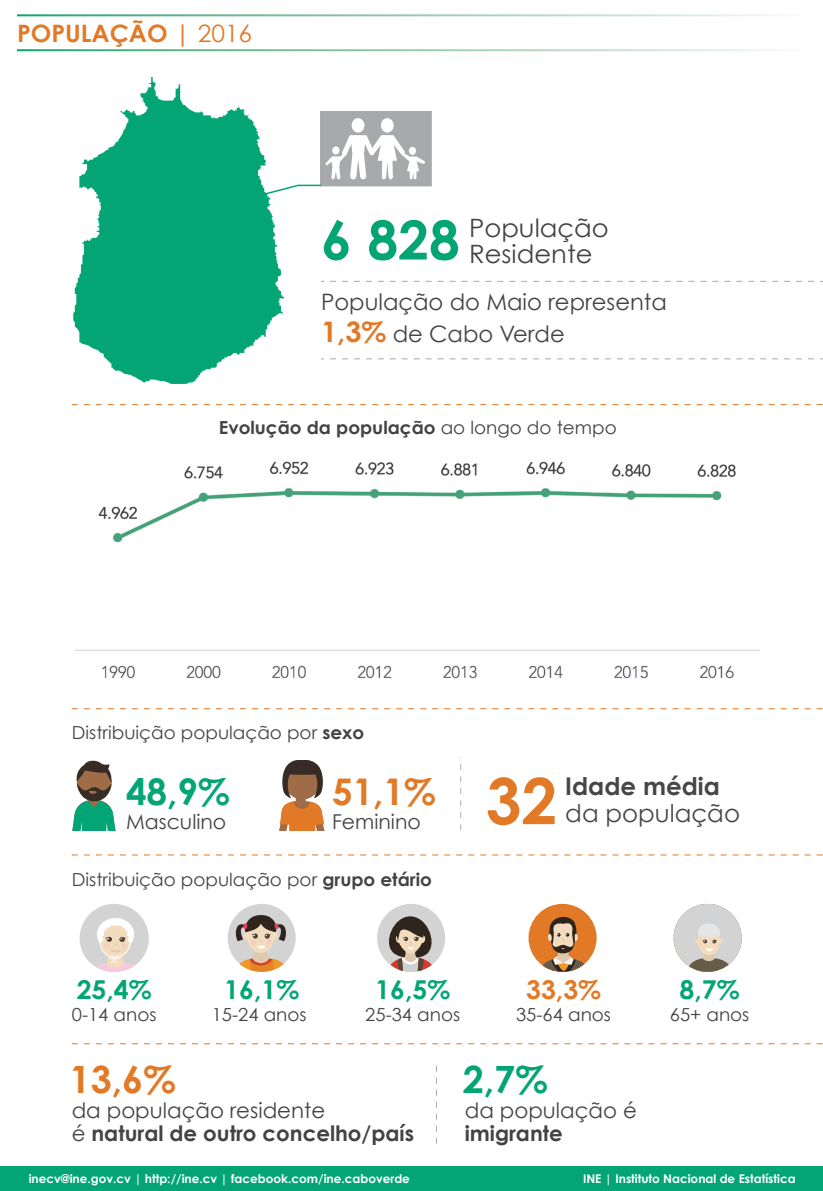
<style>
.page{position:relative;width:823px;height:1191px;background:#fff}
.page>*{position:absolute;margin:0;border:0;box-sizing:border-box;transform-origin:0 0}
.t1{font:700 63.8px "Century Gothic";color:#e17926}
.t2{font:700 37.6px "Century Gothic";color:#e17926}
.t3{font:700 37.6px "Century Gothic";color:#03a575}
.t4{font:700 36.8px "Century Gothic";color:#03a575}
.t5{font:700 36.8px "Century Gothic";color:#e17926}
.t6{font:700 26px "Century Gothic";color:#03a575}
.t7{font:700 26px "Century Gothic";color:#e17926}
.t8{font:25.2px/25.8px "Century Gothic";color:#434343}
.t9{font:24.4px "Century Gothic";color:#464647}
.t10{font:700 24.4px "Century Gothic";color:#464647}
.t11{font:700 24px "Century Gothic";color:#e17926}
.t12{font:22.6px/32px "Century Gothic";color:#434343}
.t13{font:700 21.4px/23px "Century Gothic";color:#434343}
.t14{font:21.4px "Century Gothic";color:#434343}
.t15{font:20.4px "Century Gothic";color:#434343}
.t16{font:18px "Century Gothic";color:#434343}
.t17{font:700 18px "Century Gothic";color:#434343}
.t18{font:700 12px "Century Gothic";color:#fff}
.s1{font-weight:400}
.s2{font-weight:700;font-size:53.8px;color:#03a575}
.s3{font-weight:700;font-size:28.2px;color:#e17926}
.s4{font-weight:700}
</style>
<div class="page">
<div style="left:320px;top:111px;width:111px;height:75px;background:#a8a9ab"></div>
<div style="left:351px;top:118px;width:13px;height:15px;background:#fff;border-radius:50%"></div>
<div style="left:380px;top:118px;width:13px;height:15px;background:#fff;border-radius:50%"></div>
<svg style="left:284px;top:135px;width:141px;height:55px"></svg>
<svg style="left:330px;top:281px;width:492px;height:1px"></svg>
<svg style="left:330px;top:358px;width:492px;height:1px"></svg>
<svg style="left:72px;top:708px;width:750px;height:1px"></svg>
<svg style="left:72px;top:854px;width:750px;height:1px"></svg>
<div style="left:79px;top:904px;width:70px;height:68px;background:#d3d3d3;border-radius:50%"></div>
<div style="left:97px;top:918px;width:37px;height:32px;background:#fff;border-radius:50%"></div>
<svg style="left:92px;top:923px;width:50px;height:49px"></svg>
<div style="left:227px;top:904px;width:68px;height:68px;background:#d3d3d3;border-radius:50%"></div>
<svg style="left:235px;top:915px;width:53px;height:57px"></svg>
<div style="left:377px;top:904px;width:68px;height:68px;background:#d3d3d3;border-radius:50%"></div>
<svg style="left:382px;top:915px;width:55px;height:57px"></svg>
<div style="left:528px;top:904px;width:68px;height:68px;background:#e17926;border-radius:50%"></div>
<svg style="left:540px;top:916px;width:47px;height:55px"></svg>
<svg style="left:673px;top:903px;width:69px;height:69px"></svg>
<svg style="left:72px;top:1043px;width:750px;height:1px"></svg>
<svg style="left:72px;top:404px;width:750px;height:1px"></svg>
<div style="left:0;top:1166px;width:822px;height:25px;background:#03a575"></div>
<svg style="left:72px;top:760px;width:44px;height:70px"></svg>
<svg style="left:279px;top:760px;width:46px;height:70px"></svg>
<svg style="left:460px;top:757px;width:1px;height:73px"></svg>
<svg style="left:73px;top:77px;width:211px;height:307px;fill:#03a575"></svg>
<img style="left:75px;top:461px;width:685px;height:218px">
<h3 class="t11" style="left:17px;top:18px;width:236px">POPULAÇÃO <span class="s1">| 2016</span></h3>
<h3 class="t8" style="left:469px;top:214px;width:141px;text-indent:-148px"><span class="s2">6 828</span> População<br>Residente</h3>
<p class="t12" style="left:321px;top:286px;width:347px">População do Maio representa<br><span class="s3">1,3%</span> de Cabo Verde</p>
<p class="t17" style="left:219px;top:416px;width:399px">Evolução da população <span class="s1">ao longo do tempo</span></p>
<p class="t16" style="left:72px;top:722px;width:294px">Distribuição população por <span class="s4">sexo</span></p>
<h3 class="t4" style="left:126px;top:768px;width:105px">48,9%</h3>
<p class="t15" style="left:126px;top:809px;width:102px">Masculino</p>
<h3 class="t5" style="left:332px;top:768px;width:105px">51,1%</h3>
<p class="t15" style="left:332px;top:809px;width:90px">Feminino</p>
<p class="t16" style="left:72px;top:868px;width:361px">Distribuição população por <span class="s4">grupo etário</span></p>
<h1 class="t1" style="left:485px;top:761px;width:73px">32</h1>
<h3 class="t10" style="left:565px;top:771px;width:156px">Idade média</h3>
<h3 class="t9" style="left:565px;top:798px;width:176px">da população</h3>
<h3 class="t6" style="left:77px;top:973px;width:76px">25,4%</h3>
<p class="t16" style="left:72px;top:1003px;width:86px">0-14 anos</p>
<h3 class="t6" style="left:224px;top:973px;width:76px">16,1%</h3>
<p class="t16" style="left:212px;top:1003px;width:96px">15-24 anos</p>
<h3 class="t6" style="left:375px;top:973px;width:76px">16,5%</h3>
<p class="t16" style="left:365px;top:1003px;width:96px">25-34 anos</p>
<h3 class="t7" style="left:526px;top:973px;width:76px">33,3%</h3>
<p class="t16" style="left:516px;top:1003px;width:96px">35-64 anos</p>
<h3 class="t6" style="left:679px;top:973px;width:62px">8,7%</h3>
<p class="t16" style="left:669px;top:1003px;width:81px">65+ anos</p>
<h2 class="t2" style="left:70px;top:1055px;width:108px">13,6%</h2>
<p class="t13" style="left:72px;top:1098px;width:343px"><span class="s1">da população residente<br>é</span> natural de outro concelho/país</p>
<h2 class="t3" style="left:462px;top:1055px;width:86px">2,7%</h2>
<p class="t14" style="left:464px;top:1097px;width:173px">da população é</p>
<p class="t13" style="left:464px;top:1121px;width:100px">imigrante</p>
<p class="t18" style="left:29px;top:1170px;width:382px">inecv@ine.gov.cv | http://ine.cv | facebook.com/ine.caboverde</p>
<p class="t18" style="left:582px;top:1170px;width:214px">INE | Instituto Nacional de Estatística</p>
</div>
